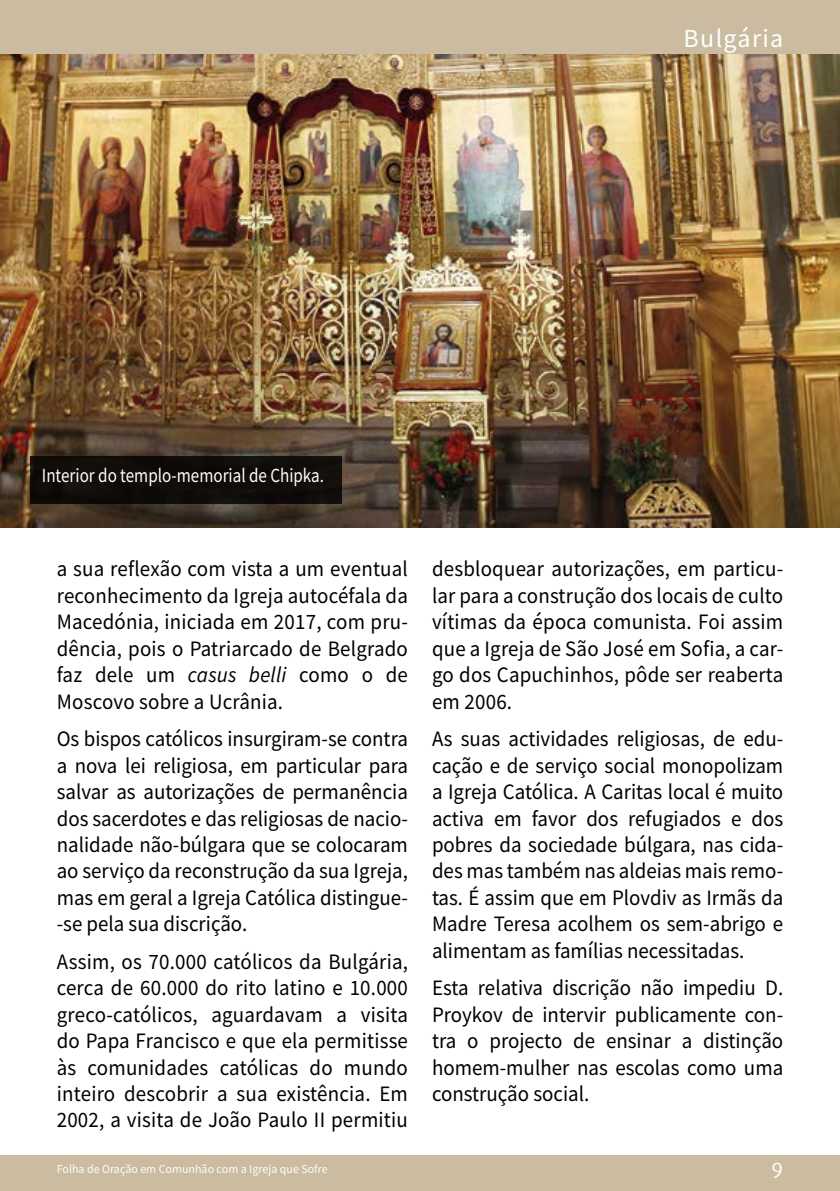
<style>
.page{position:relative;width:840px;height:1191px;background:#fff}
.page>*{position:absolute;margin:0;border:0;box-sizing:border-box;transform-origin:0 0}
.t1{font:26px "Source Sans Pro";letter-spacing:.05em;color:#fff}
.t2{font:22px/26.4px "Source Sans Pro";color:#000;text-align:justify;scale:.95 1}
.t3{font:22px "Dax";color:#fff}
.t4{font:20px "Source Sans Pro";color:#fdfefd;scale:.85 1}
.t5{font:12px "Source Sans Pro";color:#fdfefd}
.s1{font-style:italic}
</style>
<div class="page">
<div style="left:0;top:1155px;width:839px;height:36px;background:#cbbba0"></div>
<div style="left:0;top:0;width:839px;height:54px;background:#cbbba0"></div>
<img style="left:1px;top:54px;width:838px;height:473px">
<div style="left:30px;top:455px;width:311px;height:48px;background:#100d09"></div>
<p class="t1" style="left:683px;top:22px;width:101px">Bulgária</p>
<p class="t4" style="left:42px;top:463px;width:333px">Interior do templo-memorial de Chipka.</p>
<p class="t2" style="left:57px;top:556px;width:371px">a sua reflexão com vista a um eventual reconhecimento da Igreja autocéfala da Macedónia, iniciada em 2017, com pru&shy;dência, pois o Patriarcado de Belgrado faz dele um <span class="s1">casus belli</span> como o de Moscovo sobre a Ucrânia.</p>
<p class="t2" style="left:57px;top:725px;width:371px">Os bispos católicos insurgiram-se contra a nova lei religiosa, em particular para salvar as autorizações de permanência dos sacerdotes e das religiosas de nacio&shy;nalidade não-búlgara que se colocaram ao serviço da reconstrução da sua Igreja, mas em geral a Igreja Católica distingue--se pela sua discrição.</p>
<p class="t2" style="left:57px;top:948px;width:371px">Assim, os 70.000 católicos da Bulgária, cerca de 60.000 do rito latino e 10.000 greco-católicos, aguardavam a visita do Papa Francisco e que ela permitisse às comunidades católicas do mundo inteiro descobrir a sua existência. Em 2002, a visita de João Paulo II permitiu</p>
<p class="t2" style="left:432px;top:556px;width:371px">desbloquear autorizações, em particu&shy;lar para a construção dos locais de culto vítimas da época comunista. Foi assim que a Igreja de São José em Sofia, a car&shy;go dos Capuchinhos, pôde ser reaberta em 2006.</p>
<p class="t2" style="left:432px;top:725px;width:371px">As suas actividades religiosas, de edu&shy;cação e de serviço social monopolizam a Igreja Católica. A Caritas local é muito activa em favor dos refugiados e dos pobres da sociedade búlgara, nas cida&shy;des mas também nas aldeias mais remo&shy;tas. É assim que em Plovdiv as Irmãs da Madre Teresa acolhem os sem-abrigo e alimentam as famílias necessitadas.</p>
<p class="t2" style="left:432px;top:974px;width:371px">Esta relativa discrição não impediu D.<br>Proykov de intervir publicamente con&shy;tra o projecto de ensinar a distinção homem-mulher nas escolas como uma construção social.</p>
<p class="t5" style="left:57px;top:1161px;width:272px">Folha de Oração em Comunhão com a Igreja que Sofre</p>
<p class="t3" style="left:771px;top:1157px;width:13px">9</p>
</div>
